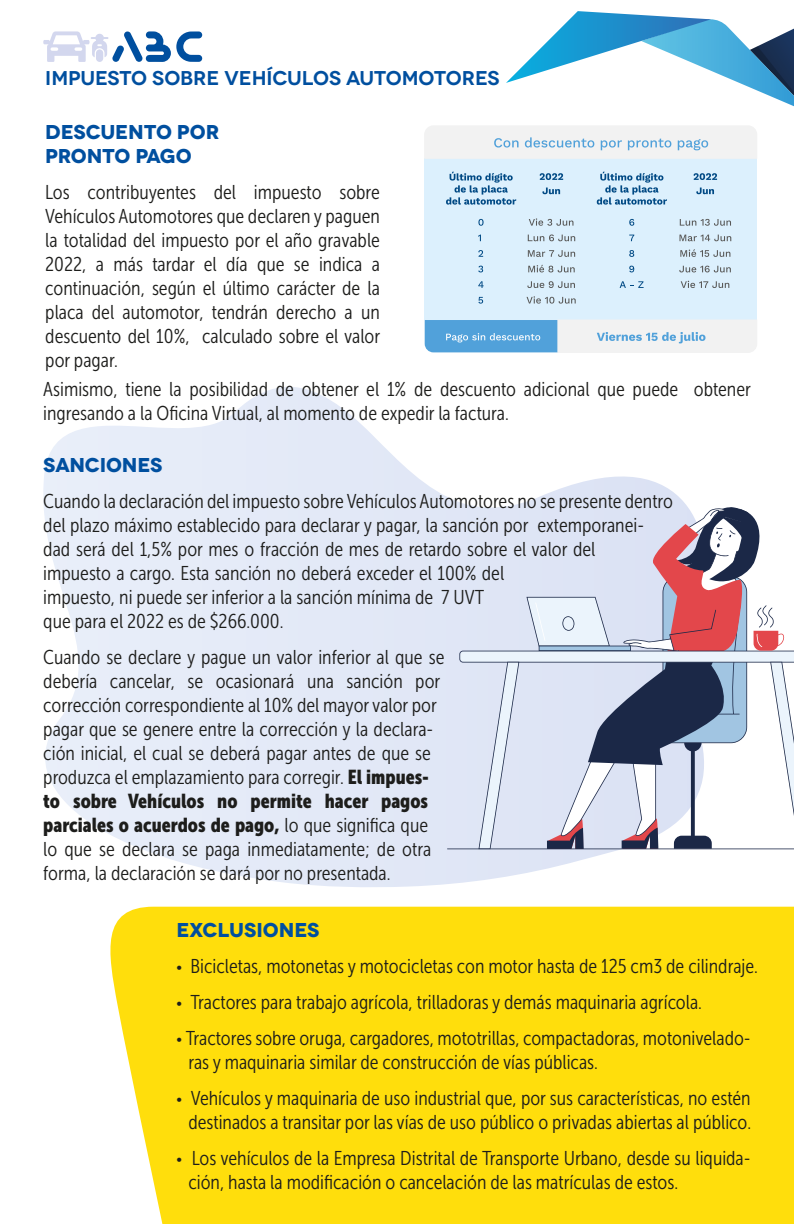
<style>
.page{position:relative;width:794px;height:1224px;background:#fff}
.page>*{position:absolute;margin:0;border:0;box-sizing:border-box;transform-origin:0 0}
.t1{font:20px/24px "Museo Sans Cond 300";color:#1d1d1b}
.t2{font:20px/24px "Museo Sans Cond 900";color:#1d1d1b}
.t3{font:700 20px/24px "Novecentowide";letter-spacing:-.01em;color:#004f9f}
.t4{font:600 20px "Novecentowide";letter-spacing:-.01em;color:#004f9f}
.s1{font-family:"Museo Sans Cond 900"}
.s2{font-family:"Museo Sans Cond 300"}
.s3{font-family:"Myriad Pro"}
</style>
<div class="page">
<svg style="left:43px;top:387px;width:635px;height:500px"></svg>
<div style="left:110px;top:907px;width:684px;height:317px;background:#ffde0c"></div>
<svg style="left:506px;top:11px;width:288px;height:96px"></svg>
<svg style="left:43px;top:31px;width:159px;height:31px"></svg>
<svg style="left:447px;top:496px;width:347px;height:354px"></svg>
<div style="left:425px;top:158px;width:331px;height:162px;background:#dcf0fd"></div>
<svg style="left:424px;top:126px;width:333px;height:33px"></svg>
<svg style="left:478px;top:219px;width:5px;height:7px"></svg>
<svg style="left:478px;top:235px;width:3px;height:6px"></svg>
<svg style="left:478px;top:250px;width:5px;height:7px"></svg>
<svg style="left:478px;top:266px;width:5px;height:6px"></svg>
<svg style="left:478px;top:281px;width:5px;height:7px"></svg>
<svg style="left:478px;top:297px;width:5px;height:7px"></svg>
<svg style="left:529px;top:218px;width:44px;height:8px"></svg>
<svg style="left:528px;top:234px;width:47px;height:7px"></svg>
<svg style="left:528px;top:250px;width:47px;height:7px"></svg>
<svg style="left:528px;top:265px;width:46px;height:7px"></svg>
<svg style="left:527px;top:281px;width:48px;height:7px"></svg>
<svg style="left:526px;top:296px;width:49px;height:8px"></svg>
<svg style="left:629px;top:219px;width:5px;height:7px"></svg>
<svg style="left:629px;top:235px;width:5px;height:6px"></svg>
<svg style="left:629px;top:250px;width:5px;height:7px"></svg>
<svg style="left:629px;top:266px;width:5px;height:6px"></svg>
<svg style="left:619px;top:281px;width:24px;height:7px"></svg>
<svg style="left:680px;top:219px;width:51px;height:7px"></svg>
<svg style="left:679px;top:235px;width:52px;height:6px"></svg>
<svg style="left:680px;top:249px;width:50px;height:8px"></svg>
<svg style="left:679px;top:266px;width:52px;height:6px"></svg>
<svg style="left:680px;top:281px;width:49px;height:7px"></svg>
<svg style="left:446px;top:172px;width:70px;height:33px"></svg>
<svg style="left:539px;top:173px;width:24px;height:7px"></svg>
<svg style="left:542px;top:188px;width:18px;height:6px"></svg>
<svg style="left:597px;top:172px;width:70px;height:33px"></svg>
<svg style="left:693px;top:173px;width:24px;height:7px"></svg>
<svg style="left:696px;top:188px;width:18px;height:6px"></svg>
<svg style="left:425px;top:319px;width:332px;height:34px"></svg>
<p class="t4" style="left:45px;top:66px;width:456px">IMPUESTO SOBRE VEHÍCULOS AUTOMOTORES</p>
<p class="t3" style="left:45px;top:120px;width:176px">DESCUENTO POR<br>PRONTO PAGO</p>
<p class="t1" style="left:45px;top:180px;width:336px;text-align:justify">Los contribuyentes del impuesto sobre Vehículos Automotores que declaren y paguen la totalidad del impuesto por el año gravable 2022, a más tardar el día que se indica a continuación, según el último carácter de la placa del automotor, tendrán derecho a un descuento del 10%, calculado sobre el valor por pagar.</p>
<p class="t1" style="left:43px;top:378px;width:709px">Asimismo, tiene la posibilidad de obtener el 1% de descuento adicional que puede obtener ingresando a la Oficina Virtual, al momento de expedir la factura.</p>
<p class="t3" style="left:43px;top:454px;width:121px">SANCIONES</p>
<p class="t1" style="left:43px;top:490px;width:631px">Cuando la declaración del impuesto sobre Vehículos Automotores no se presente dentro del plazo máximo establecido para declarar y pagar, la sanción por extemporanei&shy;dad será del 1,5% por mes o fracción de mes de retardo sobre el valor del<br>impuesto a cargo. Esta sanción no deberá exceder el 100% del<br>impuesto, ni puede ser inferior a la sanción mínima de 7 UVT<br>que para el 2022 es de $266.000.</p>
<p class="t1" style="left:43px;top:646px;width:403px">Cuando se declare y pague un valor inferior al que se debería cancelar, se ocasionará una sanción por corrección correspondiente al 10% del mayor valor por pagar que se genere entre la corrección y la declara&shy;ción inicial, el cual se deberá pagar antes de que se produzca el emplazamiento para corregir. <span class="s1">El impues-</span></p>
<p class="t2" style="left:43px;top:789px;width:386px">to sobre Vehículos no permite hacer pagos parciales o acuerdos de pago, <span class="s2">lo que significa que</span></p>
<p class="t1" style="left:43px;top:838px;width:389px">lo que se declara se paga inmediatamente; de otra forma, la declaración se dará por no presentada.</p>
<p class="t3" style="left:176px;top:918px;width:144px">EXCLUSIONES</p>
<p class="t1" style="left:176px;top:954px;width:583px"><span class="s3">•</span> Bicicletas, motonetas y motocicletas con motor hasta de 125 cm3 de cilindraje.</p>
<p class="t1" style="left:176px;top:990px;width:527px"><span class="s3">•</span> Tractores para trabajo agrícola, trilladoras y demás maquinaria agrícola.</p>
<p class="t1" style="left:188px;top:1026px;width:564px;text-indent:-12px"><span class="s3">•</span> Tractores sobre oruga, cargadores, mototrillas, compactadoras, motonivelado&shy;ras y maquinaria similar de construcción de vías públicas.</p>
<p class="t1" style="left:176px;top:1086px;width:576px;text-align:right"><span class="s3">•</span> Vehículos y maquinaria de uso industrial que, por sus características, no estén destinados a transitar por las vías de uso público o privadas abiertas al público.</p>
<p class="t1" style="left:188px;top:1146px;width:564px;text-indent:-12px"><span class="s3">•</span> Los vehículos de la Empresa Distrital de Transporte Urbano, desde su liquida&shy;ción, hasta la modificación o cancelación de las matrículas de estos.</p>
</div>
